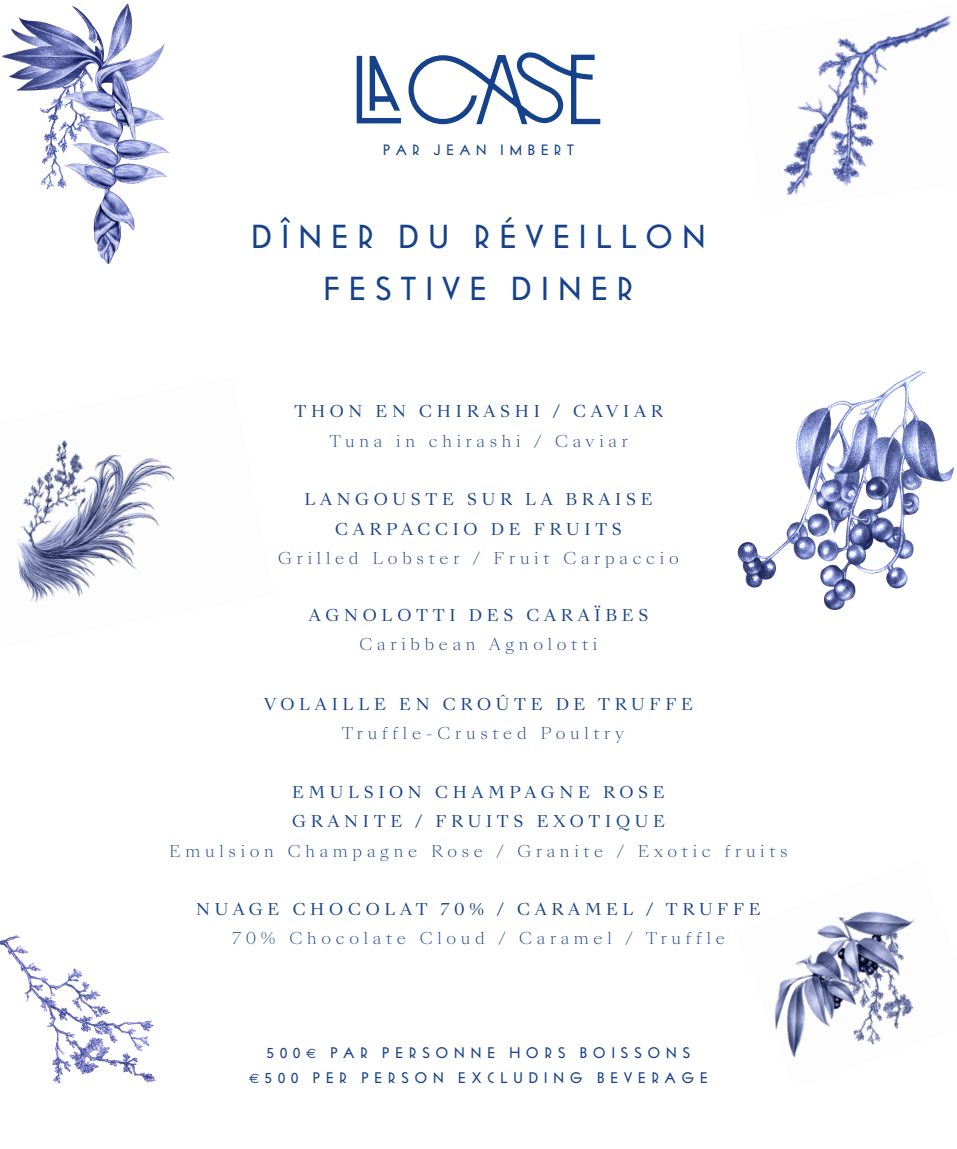
<style>
.page{position:relative;width:957px;height:1149px;background:#fff}
.page>*{position:absolute;margin:0;border:0;box-sizing:border-box;transform-origin:0 0}
.t1{font:29.25px/51.8px "Encore";letter-spacing:.29em;color:#15428a;text-align:center}
.t2{font:15.75px/29.2px "Sang Bleu Kingdom";letter-spacing:.3em;color:#15428a;text-align:center}
.t3{font:300 15.75px "Sang Bleu Kingdom";letter-spacing:.3em;color:#15428a}
.t4{font:13.5px "Encore";letter-spacing:.4em;color:#15428a}
.t5{font:13.28px "Encore";letter-spacing:.4em;color:#15428a}
.s1{font-weight:300}
.s2{font-family:"Euro Sans Std"}
</style>
<div class="page">
<svg style="left:357px;top:56px;width:44px;height:67px"></svg>
<svg style="left:408px;top:52px;width:192px;height:72px"></svg>
<img style="left:17px;top:439px;width:157px;height:164px">
<img style="left:774px;top:911px;width:141px;height:147px">
<img style="left:783px;top:16px;width:168px;height:180px">
<img style="left:2px;top:3px;width:167px;height:261px">
<img style="left:737px;top:370px;width:217px;height:241px">
<img style="left:0;top:935px;width:156px;height:149px">
<p class="t5" style="left:383px;top:141px;width:193px">PAR JEAN IMBERT</p>
<p class="t1" style="left:251px;top:211px;width:457px">DÎNER DU RÉVEILLON<br>FESTIVE DINER</p>
<p class="t2" style="left:294px;top:397px;width:370px">THON EN CHIRASHI / CAVIAR<br><span class="s1">Tuna in chirashi / Caviar</span></p>
<p class="t2" style="left:278px;top:485px;width:402px">LANGOUSTE SUR LA BRAISE<br>CARPACCIO DE FRUITS<br><span class="s1">Grilled Lobster / Fruit Carpaccio</span></p>
<p class="t2" style="left:309px;top:600px;width:341px">AGNOLOTTI DES CARAÏBES<br><span class="s1">Caribbean Agnolotti</span></p>
<p class="t2" style="left:264px;top:690px;width:430px">VOLAILLE EN CROÛTE DE TRUFFE<br><span class="s1">Truffle-Crusted Poultry</span></p>
<p class="t2" style="left:292px;top:778px;width:374px;text-align:left">EMULSION CHAMPAGNE ROSE<br>GRANITE / FRUITS EXOTIQUE</p>
<p class="t3" style="left:169px;top:839px;width:620px">Emulsion Champagne Rose / Granite / Exotic fruits</p>
<p class="t2" style="left:196px;top:895px;width:566px">NUAGE CHOCOLAT 70% / CARAMEL / TRUFFE</p>
<p class="t3" style="left:232px;top:927px;width:494px">70% Chocolate Cloud / Caramel / Truffle</p>
<p class="t4" style="left:267px;top:1043px;width:425px">500<span class="s2">€</span> PAR PERSONNE HORS BOISSONS</p>
<p class="t4" style="left:249px;top:1067px;width:460px"><span class="s2">€</span>500 PER PERSON EXCLUDING BEVERAGE</p>
</div>
